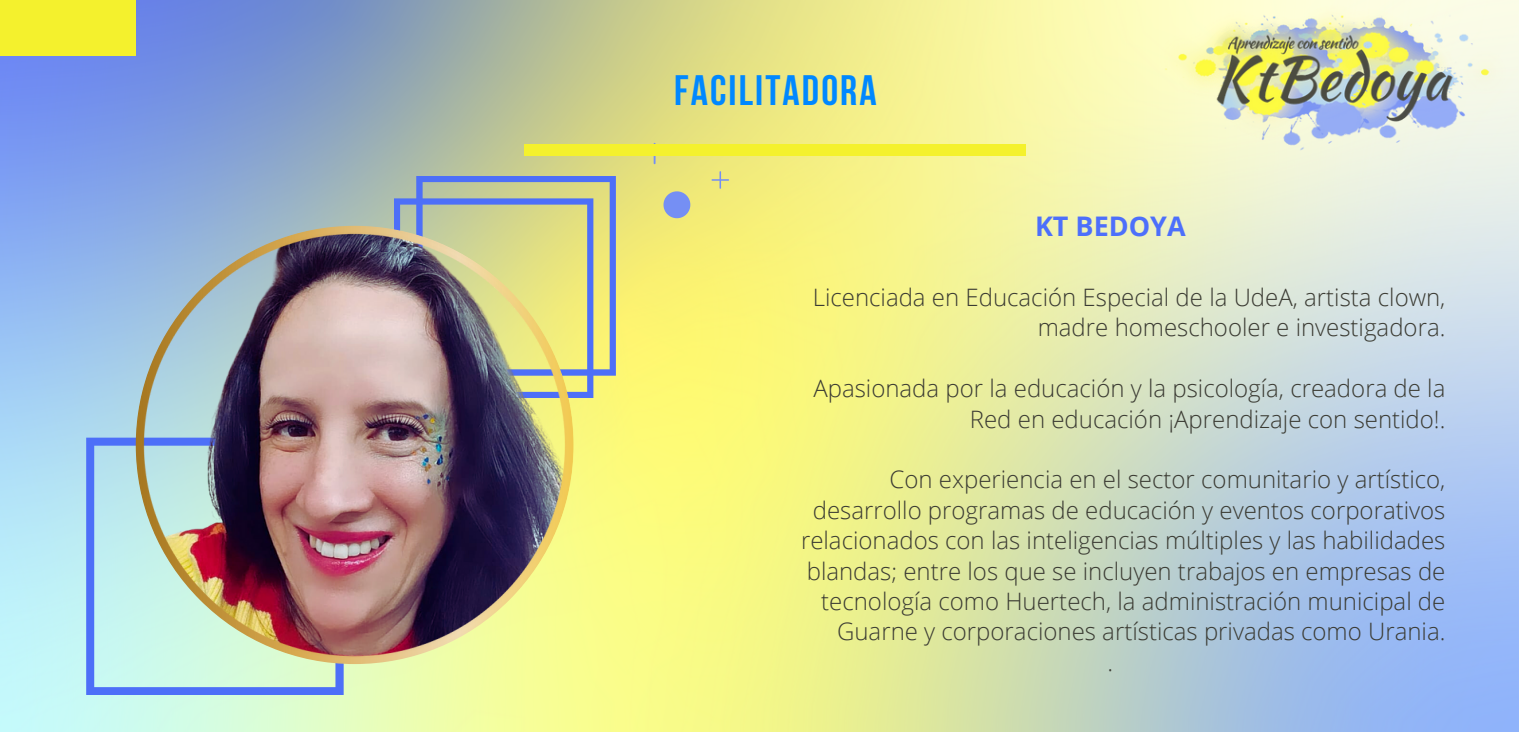
<style>
.page{position:relative;width:1519px;height:732px;background:#fff}
.page>*{position:absolute;margin:0;border:0;box-sizing:border-box;transform-origin:0 0}
.t1{font:700 42.3px "Bebas Neue";letter-spacing:.05em;color:#08f}
.t2{font:700 27px "Open Sans";color:#4d6ffb}
.t3{font:300 24px/30.3px "Open Sans";color:#3b3b33;text-align:right}
</style>
<div class="page">
<img style="left:0;top:0;width:1519px;height:731px">
<div style="left:0;top:0;width:135px;height:56px;background:#f4f12d"></div>
<img style="left:1135px;top:0;width:384px;height:163px">
<svg style="left:394px;top:176px;width:222px;height:222px;background:#b1bba8"></svg>
<svg style="left:663px;top:191px;width:27px;height:27px"></svg>
<svg style="left:711px;top:171px;width:18px;height:18px"></svg>
<div style="left:524px;top:144px;width:502px;height:12px;background:#f4f12d"></div>
<svg style="left:86px;top:437px;width:258px;height:258px;background:#abd4ec"></svg>
<img style="left:136px;top:226px;width:437px;height:437px">
<p class="t1" style="left:674px;top:73px;width:204px">FACILITADORA</p>
<p class="t2" style="left:1035px;top:207px;width:152px">KT BEDOYA</p>
<p class="t3" style="left:813px;top:281px;width:634px">Licenciada en Educación Especial de la UdeA, artista clown, madre homeschooler e investigadora.</p>
<p class="t3" style="left:813px;top:372px;width:633px">Apasionada por la educación y la psicología, creadora de la<br>Red en educación ¡Aprendizaje con sentido!.</p>
<p class="t3" style="left:801px;top:463px;width:646px">Con experiencia en el sector comunitario y artístico, desarrollo programas de educación y eventos corporativos relacionados con las inteligencias múltiples y las habilidades blandas; entre los que se incluyen trabajos en empresas de tecnología como Huertech, la administración municipal de Guarne y corporaciones artísticas privadas como Urania.</p>
<p class="t3" style="left:1107px;top:646px;width:7px">.</p>
</div>
